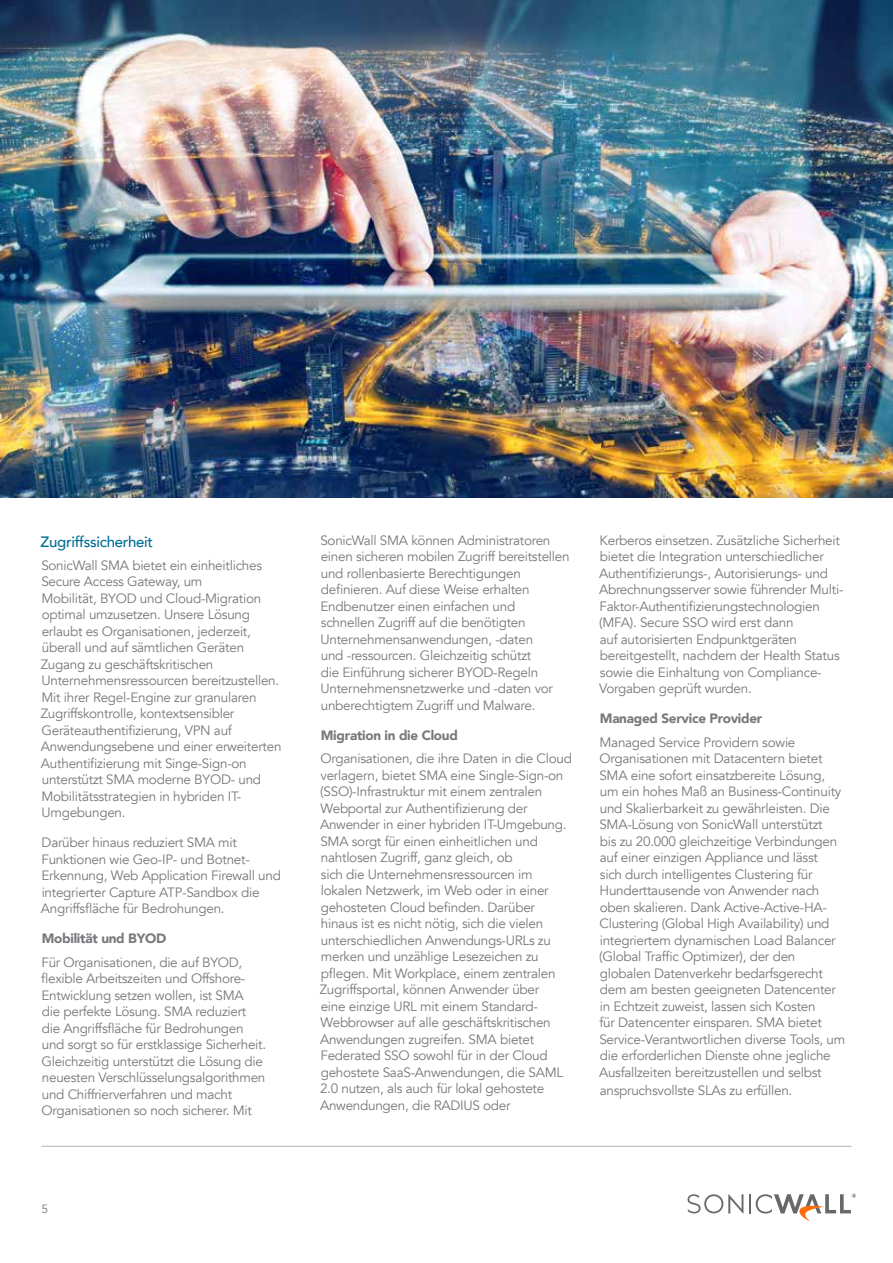
<style>
.page{position:relative;width:893px;height:1263px;background:#fff}
.page>*{position:absolute;margin:0;border:0;box-sizing:border-box;transform-origin:0 0}
.t1{font:500 15px "Avenir";letter-spacing:-.02em;color:#007095}
.t2{font:13.5px/16.5px "Avenir";letter-spacing:-.02em;color:#78787d}
.t3{font:900 13.5px "Avenir";letter-spacing:-.02em;color:#78787d}
.t4{font:12px "Avenir";color:#78787d}
</style>
<div class="page">
<hr style="left:41px;top:1146px;width:810px;height:1px;background:#b2b2b5">
<svg style="left:749px;top:1194px;width:1px;height:19px"></svg>
<svg style="left:687px;top:1194px;width:56px;height:19px"></svg>
<svg style="left:756px;top:1193px;width:100px;height:28px"></svg>
<img style="left:0;top:0;width:893px;height:497px">
<p class="t1" style="left:41px;top:531px;width:114px">Zugriffssicherheit</p>
<p class="t2" style="left:41px;top:557px;width:242px">SonicWall SMA bietet ein einheitliches Secure Access Gateway, um<br>Mobilität, BYOD und Cloud-Migration optimal umzusetzen. Unsere Lösung erlaubt es Organisationen, jederzeit, überall und auf sämtlichen Geräten Zugang zu geschäftskritischen Unternehmensressourcen bereitzustellen.<br>Mit ihrer Regel-Engine zur granularen Zugriffskontrolle, kontextsensibler Geräteauthentifizierung, VPN auf Anwendungsebene und einer erweiterten Authentifizierung mit Singe-Sign-on unterstützt SMA moderne BYOD- und Mobilitätsstrategien in hybriden IT-Umgebungen.</p>
<p class="t2" style="left:41px;top:835px;width:242px">Darüber hinaus reduziert SMA mit Funktionen wie Geo-IP- und Botnet-Erkennung, Web Application Firewall und integrierter Capture ATP-Sandbox die Angriffsfläche für Bedrohungen.</p>
<p class="t3" style="left:42px;top:930px;width:126px">Mobilität und BYOD</p>
<p class="t2" style="left:41px;top:954px;width:227px">Für Organisationen, die auf BYOD, flexible Arbeitszeiten und Offshore-Entwicklung setzen wollen, ist SMA<br>die perfekte Lösung. SMA reduziert die Angriffsfläche für Bedrohungen und sorgt so für erstklassige Sicherheit.<br>Gleichzeitig unterstützt die Lösung die neuesten Verschlüsselungsalgorithmen und Chiffrierverfahren und macht Organisationen so noch sicherer. Mit</p>
<p class="t4" style="left:41px;top:1201px;width:8px">5</p>
<p class="t2" style="left:320px;top:532px;width:251px">SonicWall SMA können Administratoren einen sicheren mobilen Zugriff bereitstellen und rollenbasierte Berechtigungen definieren. Auf diese Weise erhalten Endbenutzer einen einfachen und schnellen Zugriff auf die benötigten Unternehmensanwendungen, -daten<br>und -ressourcen. Gleichzeitig schützt<br>die Einführung sicherer BYOD-Regeln Unternehmensnetzwerke und -daten vor unberechtigtem Zugriff und Malware.</p>
<p class="t3" style="left:321px;top:726px;width:139px">Migration in die Cloud</p>
<p class="t2" style="left:320px;top:751px;width:254px">Organisationen, die ihre Daten in die Cloud verlagern, bietet SMA eine Single-Sign-on (SSO)-Infrastruktur mit einem zentralen Webportal zur Authentifizierung der Anwender in einer hybriden IT-Umgebung.<br>SMA sorgt für einen einheitlichen und nahtlosen Zugriff, ganz gleich, ob<br>sich die Unternehmensressourcen im lokalen Netzwerk, im Web oder in einer gehosteten Cloud befinden. Darüber hinaus ist es nicht nötig, sich die vielen unterschiedlichen Anwendungs-URLs zu merken und unzählige Lesezeichen zu pflegen. Mit Workplace, einem zentralen Zugriffsportal, können Anwender über<br>eine einzige URL mit einem Standard-Webbrowser auf alle geschäftskritischen Anwendungen zugreifen. SMA bietet Federated SSO sowohl für in der Cloud gehostete SaaS-Anwendungen, die SAML 2.0 nutzen, als auch für lokal gehostete Anwendungen, die RADIUS oder</p>
<p class="t2" style="left:599px;top:532px;width:246px">Kerberos einsetzen. Zusätzliche Sicherheit bietet die Integration unterschiedlicher Authentifizierungs-, Autorisierungs- und Abrechnungsserver sowie führender Multi-Faktor-Authentifizierungstechnologien (MFA). Secure SSO wird erst dann<br>auf autorisierten Endpunktgeräten bereitgestellt, nachdem der Health Status sowie die Einhaltung von Compliance-Vorgaben geprüft wurden.</p>
<p class="t3" style="left:600px;top:710px;width:164px">Managed Service Provider</p>
<p class="t2" style="left:599px;top:734px;width:248px">Managed Service Providern sowie Organisationen mit Datacentern bietet SMA eine sofort einsatzbereite Lösung, um ein hohes Maß an Business-Continuity und Skalierbarkeit zu gewährleisten. Die SMA-Lösung von SonicWall unterstützt<br>bis zu 20.000 gleichzeitige Verbindungen auf einer einzigen Appliance und lässt<br>sich durch intelligentes Clustering für Hunderttausende von Anwender nach oben skalieren. Dank Active-Active-HA-Clustering (Global High Availability) und integriertem dynamischen Load Balancer (Global Traffic Optimizer), der den globalen Datenverkehr bedarfsgerecht dem am besten geeigneten Datencenter in Echtzeit zuweist, lassen sich Kosten<br>für Datencenter einsparen. SMA bietet Service-Verantwortlichen diverse Tools, um die erforderlichen Dienste ohne jegliche Ausfallzeiten bereitzustellen und selbst</p>
<p class="t2" style="left:600px;top:1082px;width:194px">anspruchsvollste SLAs zu erfüllen.</p>
</div>
